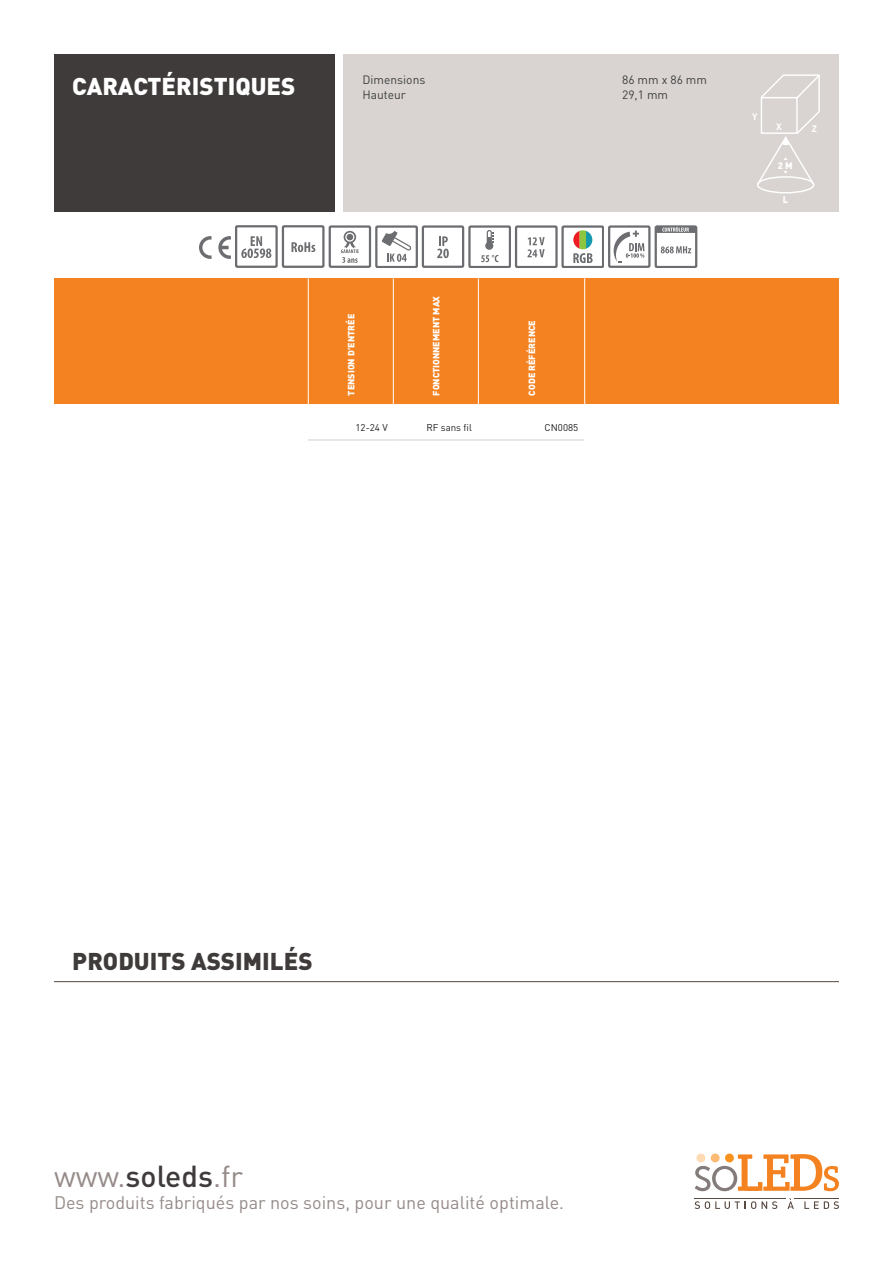
<style>
.page{position:relative;width:893px;height:1263px;background:#fff}
.page>*{position:absolute;margin:0;border:0;box-sizing:border-box;transform-origin:0 0}
.t1{font:30px "DIN";color:#958b88}
.t2{font:900 24px "DIN";color:#3f3b3a}
.t3{font:900 24px "DIN";color:#fff}
.t4{font:18px "DIN";color:#958b88}
.t5{font:12px "DIN";color:#3e3e3f}
.t6{font:9.75px "DIN";color:#231f20}
.t7{font:900 9.45px "DIN";color:#fff}
.t8{font:700 9.45px "DIN";color:#fff}
.t9{font:900 9px "DIN";color:#fff}
.s1{font-weight:500;color:#3f3b3a}
</style>
<div class="page">
<svg style="left:695px;top:1154px;width:144px;height:37px"></svg>
<div style="left:725px;top:1153px;width:9px;height:9px;background:#f7931d;border-radius:50%"></div>
<div style="left:711px;top:1153px;width:9px;height:9px;background:#fcbb74;border-radius:50%"></div>
<div style="left:696px;top:1153px;width:9px;height:9px;background:#fedab3;border-radius:50%"></div>
<svg style="left:695px;top:1201px;width:82px;height:8px"></svg>
<svg style="left:787px;top:1198px;width:7px;height:11px"></svg>
<svg style="left:804px;top:1201px;width:35px;height:8px"></svg>
<hr style="left:794px;top:1198px;width:45px;height:1px;background:#594a41">
<hr style="left:695px;top:1198px;width:91px;height:1px;background:#594a41">
<div style="left:54px;top:54px;width:280px;height:157px;background:#3f3b3a"></div>
<div style="left:344px;top:54px;width:495px;height:157px;background:#d9d4d2"></div>
<div style="left:757px;top:176px;width:57px;height:17px;border:1px solid #fff;border-radius:50%"></div>
<hr style="left:54px;top:981px;width:785px;height:1px;background:#594a41">
<svg style="left:199px;top:236px;width:32px;height:23px"></svg>
<div style="left:235px;top:225px;width:43px;height:43px;border:2px solid #6c6d70"></div>
<svg style="left:241px;top:236px;width:30px;height:22px"></svg>
<div style="left:282px;top:225px;width:43px;height:43px;border:2px solid #6c6d70"></div>
<svg style="left:291px;top:242px;width:24px;height:10px"></svg>
<div style="left:329px;top:225px;width:42px;height:43px;border:2px solid #6c6d70"></div>
<div style="left:344px;top:231px;width:12px;height:12px;border:2px solid #6c6d70;border-radius:50%"></div>
<svg style="left:341px;top:234px;width:18px;height:29px"></svg>
<div style="left:375px;top:225px;width:43px;height:43px;border:2px solid #6c6d70"></div>
<svg style="left:381px;top:231px;width:31px;height:31px"></svg>
<div style="left:422px;top:225px;width:42px;height:43px;border:2px solid #6c6d70"></div>
<svg style="left:437px;top:236px;width:12px;height:22px"></svg>
<div style="left:468px;top:225px;width:43px;height:43px;border:2px solid #6c6d70"></div>
<svg style="left:481px;top:255px;width:17px;height:7px"></svg>
<div style="left:485px;top:242px;width:8px;height:8px;background:#6c6d70;border-radius:50%"></div>
<svg style="left:486px;top:230px;width:8px;height:16px"></svg>
<svg style="left:527px;top:237px;width:18px;height:20px"></svg>
<div style="left:515px;top:225px;width:42px;height:43px;border:2px solid #6c6d70"></div>
<div style="left:561px;top:225px;width:43px;height:43px;border:2px solid #6c6d70"></div>
<svg style="left:573px;top:230px;width:20px;height:33px"></svg>
<div style="left:608px;top:225px;width:42px;height:43px;border:2px solid #6c6d70"></div>
<svg style="left:614px;top:230px;width:30px;height:33px"></svg>
<div style="left:655px;top:225px;width:42px;height:43px;border:2px solid #6c6d70"></div>
<svg style="left:661px;top:246px;width:30px;height:7px"></svg>
<svg style="left:656px;top:226px;width:40px;height:7px"></svg>
<hr style="left:308px;top:440px;width:86px;height:1px;background:#d1d2d4">
<hr style="left:394px;top:440px;width:84px;height:1px;background:#d1d2d4">
<hr style="left:478px;top:440px;width:106px;height:1px;background:#d1d2d4">
<svg style="left:757px;top:74px;width:63px;height:112px"></svg>
<div style="left:54px;top:278px;width:785px;height:126px;background:#f58220"></div>
<svg style="left:392px;top:278px;width:86px;height:126px"></svg>
<hr style="left:308px;top:278px;width:1px;height:126px;background:#fff">
<hr style="left:393px;top:278px;width:1px;height:126px;background:#fff">
<hr style="left:478px;top:278px;width:1px;height:126px;background:#fff">
<hr style="left:584px;top:278px;width:1px;height:126px;background:#fff">
<h2 class="t3" style="left:72px;top:70px;width:225px">CARACTÉRISTIQUES</h2>
<p class="t5" style="left:363px;top:72px;width:64px">Dimensions</p>
<p class="t5" style="left:622px;top:72px;width:86px">86 mm x 86 mm</p>
<p class="t5" style="left:363px;top:87px;width:45px">Hauteur</p>
<p class="t5" style="left:622px;top:87px;width:48px">29,1 mm</p>
<p class="t9" style="left:345px;top:395px;width:83px;rotate:-90deg">TENSION D’ENTRÉE</p>
<p class="t9" style="left:430px;top:395px;width:101px;rotate:-90deg">FONCTIONNEMENT MAX</p>
<p class="t9" style="left:526px;top:395px;width:77px;rotate:-90deg">CODE RÉFÉRENCE</p>
<p class="t6" style="left:355px;top:422px;width:34px">12-24 V</p>
<p class="t6" style="left:426px;top:422px;width:47px">RF sans fil</p>
<p class="t6" style="left:545px;top:422px;width:35px">CN0085</p>
<p class="t8" style="left:752px;top:110px;width:7px">Y</p>
<p class="t8" style="left:776px;top:120px;width:7px">X</p>
<p class="t7" style="left:778px;top:160px;width:16px">2 M</p>
<p class="t7" style="left:783px;top:193px;width:7px">L</p>
<p class="t8" style="left:812px;top:122px;width:7px">Z</p>
<h2 class="t2" style="left:72px;top:945px;width:242px">PRODUITS ASSIMILÉS</h2>
<h1 class="t1" style="left:54px;top:1158px;width:191px">www.<span class="s1">soleds</span>.fr</h1>
<p class="t4" style="left:54px;top:1191px;width:512px">Des produits fabriqués par nos soins, pour une qualité optimale.</p>
</div>
